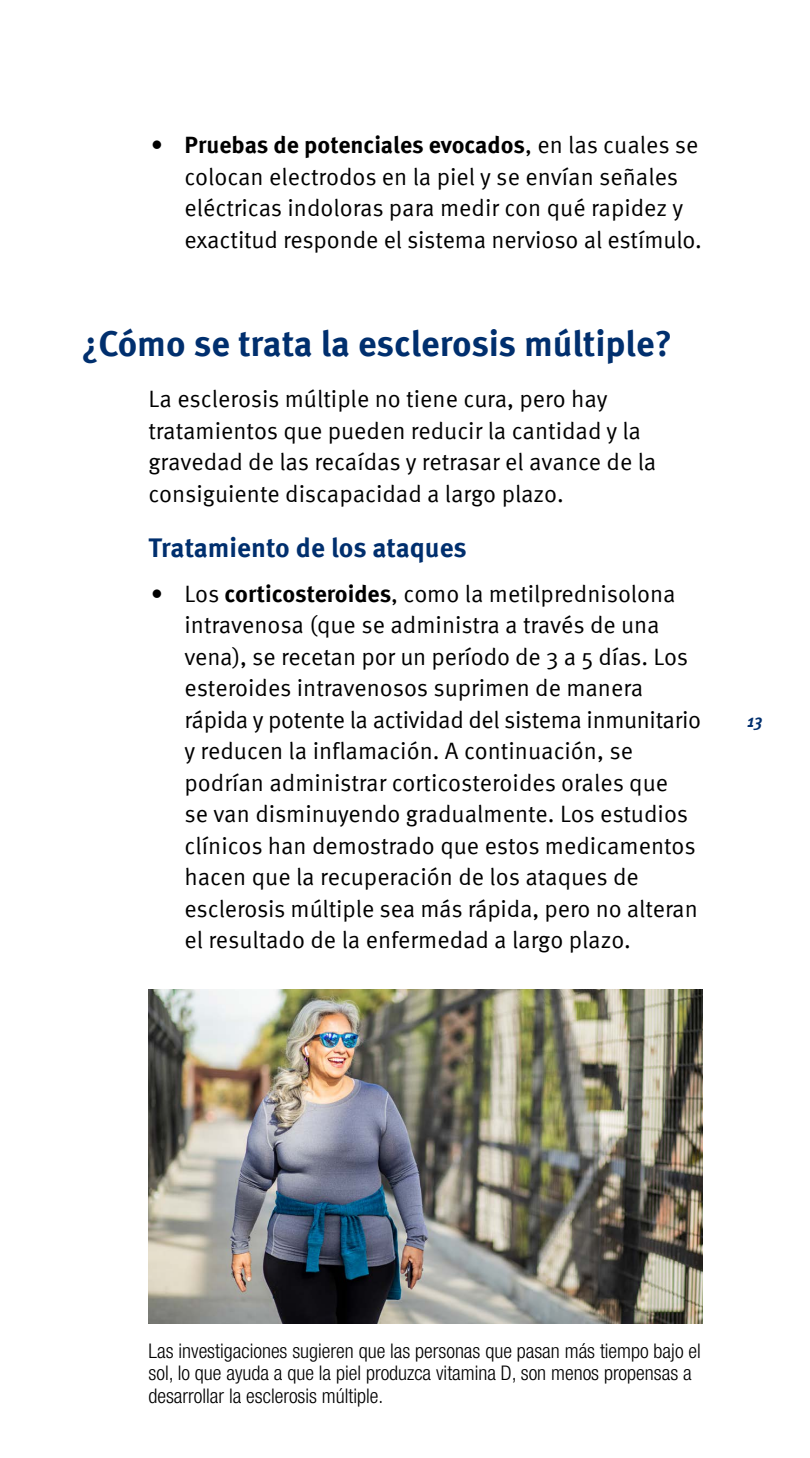
<style>
.page{position:relative;width:810px;height:1458px;background:#fff}
.page>*{position:absolute;margin:0;border:0;box-sizing:border-box;transform-origin:0 0}
.t1{font:700 36px "Meta Pro";letter-spacing:-.005em;color:#002f6e}
.t2{font:700 27px "Meta Pro";color:#002f6e}
.t3{font:23.62px/31.5px "Meta Pro";letter-spacing:-.005em;color:#000}
.t4{font:300 condensed 20.25px/22.5px "Helvetica Neue LT Std";color:#000}
.t5{font:italic 700 condensed 18px "Meta Pro";color:#002f6e}
.s1{font-weight:700}
</style>
<div class="page">
<img style="left:148px;top:990px;width:554px;height:333px">
<p class="t3" style="left:185px;top:128px;width:519px;text-indent:-34px">• <span class="s1">Pruebas de potenciales evocados</span>, en las cuales se colocan electrodos en la piel y se envían señales eléctricas indoloras para medir con qué rapidez y exactitud responde el sistema nervioso al estímulo.</p>
<h2 class="t1" style="left:81px;top:315px;width:593px">¿Cómo se trata la esclerosis múltiple?</h2>
<p class="t3" style="left:148px;top:382px;width:509px">La esclerosis múltiple no tiene cura, pero hay tratamientos que pueden reducir la cantidad y la gravedad de las recaídas y retrasar el avance de la consiguiente discapacidad a largo plazo.</p>
<h3 class="t2" style="left:148px;top:526px;width:320px">Tratamiento de los ataques</h3>
<p class="t3" style="left:151px;top:576px;width:14px">•</p>
<p class="t3" style="left:185px;top:576px;width:518px">Los <span class="s1">corticosteroides</span>, como la metilprednisolona intravenosa (que se administra a través de una vena), se recetan por un período de 3 a 5 días. Los esteroides intravenosos suprimen de manera rápida y potente la actividad del sistema inmunitario y reducen la inflamación. A continuación, se podrían administrar corticosteroides orales que<br>se van disminuyendo gradualmente. Los estudios clínicos han demostrado que estos medicamentos hacen que la recuperación de los ataques de esclerosis múltiple sea más rápida, pero no alteran el resultado de la enfermedad a largo plazo.</p>
<p class="t5" style="left:747px;top:707px;width:17px">13</p>
<p class="t4" style="left:148px;top:1339px;width:554px">Las investigaciones sugieren que las personas que pasan más tiempo bajo el sol, lo que ayuda a que la piel produzca vitamina D, son menos propensas a desarrollar la esclerosis múltiple.</p>
</div>
